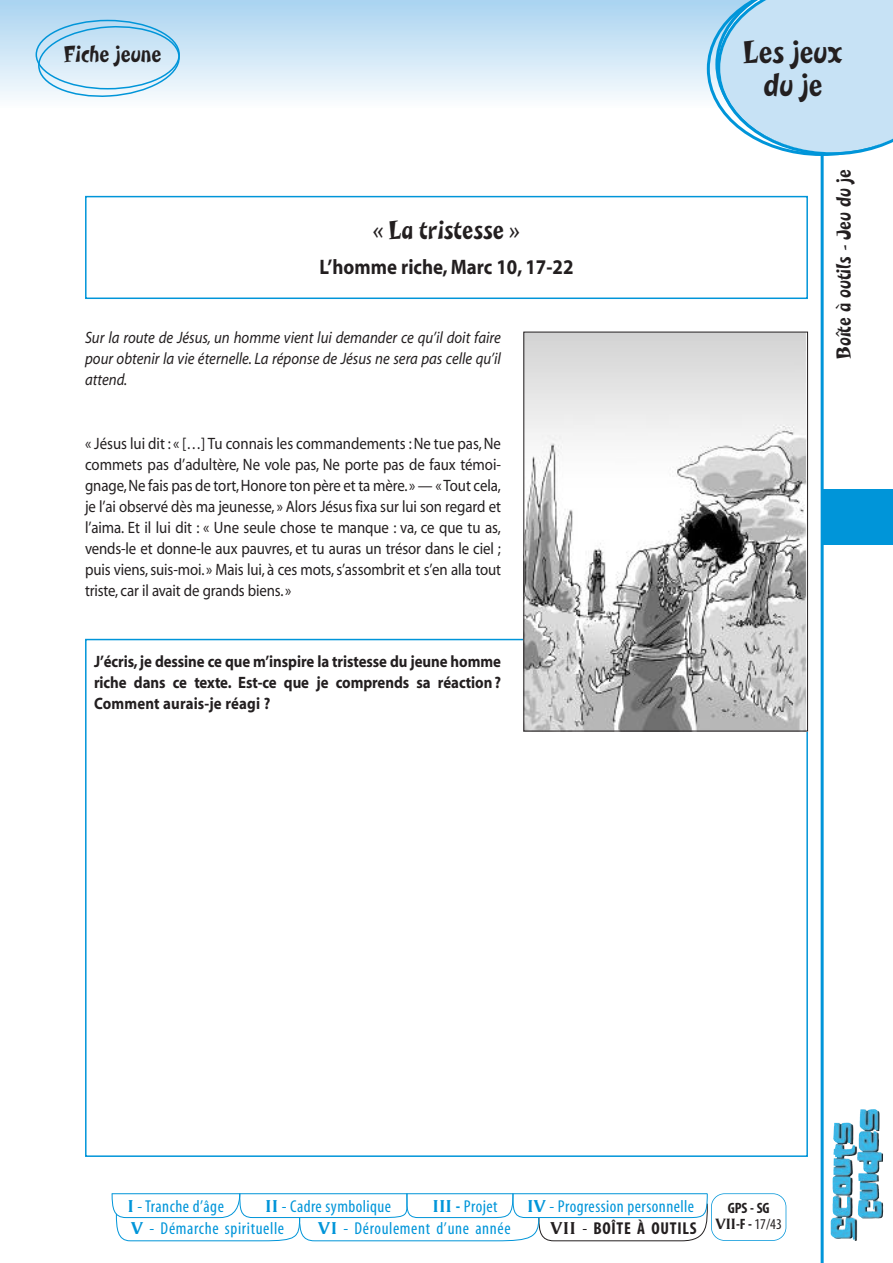
<style>
.page{position:relative;width:893px;height:1263px;background:#fff}
.page>*{position:absolute;margin:0;border:0;box-sizing:border-box;transform-origin:0 0}
.t1{font:33px/33px "Wac Wak Ooops";color:#231f20;text-align:center}
.t2{font:27px "Wac Wak Ooops";color:#231f20}
.t3{font:24px "Wac Wak Ooops";color:#231f20}
.t4{font:700 21px "Myriad";color:#231f20;scale:.9 1}
.t5{font:21px "Wac Wak Ooops";color:#231f20}
.t6{font:condensed 17.25px "Myriad";letter-spacing:.025em;color:#0095d9}
.t7{font:700 condensed 17.25px "Myriad";letter-spacing:.04em;color:#231f20}
.t8{font:16.5px/21px "Myriad";letter-spacing:-.01em;color:#231f20;text-align:justify;scale:.9 1}
.t9{font:italic 16.5px/21px "Myriad";color:#231f20;text-align:justify;scale:.9 1}
.t10{font:700 16.5px/21px "Myriad";letter-spacing:-.005em;color:#231f20;text-align:justify;scale:.9 1}
.t11{font:700 condensed 15px/16.5px "Myriad";color:#231f20;text-align:center}
.s1{font-family:"Vega";font-weight:700;font-stretch:normal}
.s2{font-weight:700}
.s3{font-family:"Vega";font-stretch:normal}
.s4{font-weight:400}
</style>
<div class="page">
<div style="left:0;top:0;width:893px;height:107px;background:linear-gradient(to bottom,#a9d3f0,#fbfdfe)"></div>
<svg style="left:111px;top:1193px;width:597px;height:48px"></svg>
<div style="left:711px;top:1193px;width:75px;height:48px;border:2px solid #0095d9;border-radius:14px"></div>
<svg style="left:707px;top:0;width:186px;height:156px;background:#bfdff4"></svg>
<img style="left:831px;top:1122px;width:32px;height:119px">
<hr style="left:821px;top:155px;width:3px;height:1108px;background:#0095d9">
<div style="left:821px;top:489px;width:72px;height:56px;background:#0095d9"></div>
<svg style="left:36px;top:20px;width:144px;height:79px;background:#c3e2f4"></svg>
<div style="left:85px;top:196px;width:723px;height:103px;border:2px solid #0095d9"></div>
<img style="left:525px;top:334px;width:281px;height:395px">
<div style="left:523px;top:332px;width:285px;height:399px;border:1px solid #231f20"></div>
<h3 class="t3" style="left:64px;top:46px;width:99px">Fiche jeune</h3>
<h2 class="t2" style="left:371px;top:220px;width:151px">« La tristesse »</h2>
<p class="t4" style="left:319px;top:259px;width:284px">L’homme riche, Marc 10, 17-22</p>
<p class="t9" style="left:85px;top:329px;width:464px">Sur la route de Jésus, un homme vient lui demander ce qu’il doit faire pour obtenir la vie éternelle. La réponse de Jésus ne sera pas celle qu’il attend.</p>
<p class="t8" style="left:85px;top:434px;width:464px">« Jésus lui dit : « […] Tu connais les commandements :Ne tue pas,Ne commets pas d’adultère, Ne vole pas, Ne porte pas de faux témoi&shy;gnage,Ne fais pas de tort,Honore ton père et ta mère.» — « Tout cela, je l’ai observé dès ma jeunesse, » Alors Jésus fixa sur lui son regard et l’aima. Et il lui dit : « Une seule chose te manque : va, ce que tu as, vends-le et donne-le aux pauvres, et tu auras un trésor dans le ciel ; puis viens, suis-moi. » Mais lui, à ces mots, s’assombrit et s’en alla tout triste, car il avait de grands biens. »</p>
<p class="t10" style="left:94px;top:652px;width:454px">J’écris,je dessine ce que m’inspire la tristesse du jeune homme riche dans ce texte. Est-ce que je comprends sa réaction?<br>Comment aurais-je réagi ?</p>
<h1 class="t1" style="left:743px;top:39px;width:101px">Les jeux du je</h1>
<p class="t5" style="left:837px;top:359px;width:191px;rotate:-90deg">Boîte à outils - Jeu du je</p>
<p class="t6" style="left:128px;top:1200px;width:98px"><span class="s1">I</span> -Tranche d’âge</p>
<p class="t6" style="left:266px;top:1200px;width:127px"><span class="s1">II</span> - Cadre symbolique</p>
<p class="t6" style="left:433px;top:1200px;width:66px"><span class="s1">III</span> <span class="s2">-</span> Projet</p>
<p class="t6" style="left:527px;top:1200px;width:168px"><span class="s1">IV</span> - Progression personnelle</p>
<p class="t6" style="left:131px;top:1222px;width:154px"><span class="s1">V</span> - Démarche spirituelle</p>
<p class="t6" style="left:318px;top:1222px;width:194px"><span class="s1">VI</span> - Déroulement d’une année</p>
<p class="t7" style="left:550px;top:1222px;width:148px"><span class="s3">VII</span> <span class="s4">-</span> BOÎTE À OUTILS</p>
<p class="t11" style="left:716px;top:1201px;width:68px">GPS - SG<br><span class="s3">VII</span>-F - <span class="s4">17/43</span></p>
</div>
